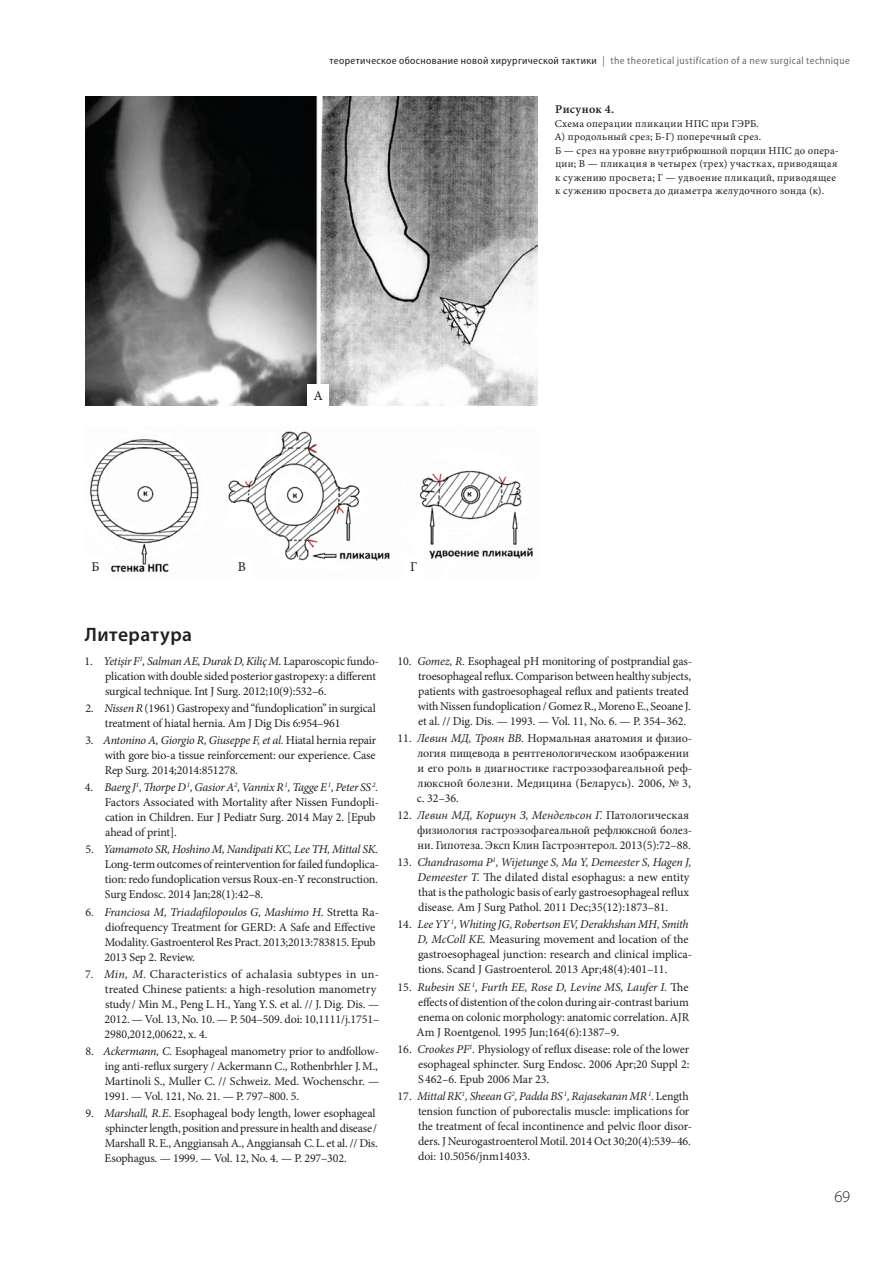
<style>
.page{position:relative;width:893px;height:1263px;background:#fff}
.page>*{position:absolute;margin:0;border:0;box-sizing:border-box;transform-origin:0 0}
.t1{font:600 19.5px "Myriad Pro";letter-spacing:.02em;color:#231f20}
.t2{font:300 16.5px "Myriad Pro";color:#231f20}
.t3{font:13.5px "Minion Pro Capt";color:#231f20}
.t4{font:12px/15px "Minion Pro";letter-spacing:-.01em;color:#231f20}
.t5{font:12px "Minion Pro Semibold Capt";letter-spacing:.02em;color:#231f20}
.t6{font:10.5px/13.5px "Minion Pro Capt";letter-spacing:.03em;color:#231f20}
.t7{font:semi-condensed 10.5px "Myriad Pro";letter-spacing:.035em;color:#6c6d70}
.s1{color:#231f20}
.s2{font-style:italic}
</style>
<div class="page">
<img style="left:85px;top:97px;width:452px;height:309px">
<div style="left:308px;top:384px;width:21px;height:22px;background:#fff"></div>
<img style="left:90px;top:431px;width:443px;height:142px">
<div style="left:85px;top:555px;width:21px;height:21px;background:#fff"></div>
<div style="left:231px;top:555px;width:21px;height:21px;background:#fff"></div>
<div style="left:403px;top:555px;width:21px;height:21px;background:#fff"></div>
<p class="t7" style="left:330px;top:55px;width:522px"><span class="s1">теоретическое обоснование новой хирургической тактики</span> | the theoretical justification of a new surgical technique</p>
<p class="t3" style="left:313px;top:388px;width:11px">А</p>
<p class="t3" style="left:92px;top:558px;width:9px">Б</p>
<p class="t3" style="left:238px;top:558px;width:10px">В</p>
<p class="t3" style="left:410px;top:558px;width:9px">Г</p>
<p class="t5" style="left:555px;top:102px;width:60px">Рисунок 4.</p>
<p class="t6" style="left:554px;top:117px;width:286px">Схема операции пликации НПС при ГЭРБ.<br>А) продольный срез; Б-Г) поперечный срез.<br>Б — срез на уровне внутрибрюшной порции НПС до опера&shy;ции; В — пликация в четырех (трех) участках, приводящая к сужению просвета; Г — удвоение пликаций, приводящее к сужению просвета до диаметра желудочного зонда (к).</p>
<h1 class="t1" style="left:85px;top:622px;width:109px">Литература</h1>
<p class="t4" style="left:105px;top:654px;width:275px;text-indent:-21px">1. <span class="s2">Yetişir F</span><sup>1</sup><span class="s2">, Salman AE, Durak D, Kiliç M.</span> Laparoscopic fundo&shy;plication with double sided posterior gastropexy: a different surgical technique. Int J Surg. 2012;10(9):532–6.</p>
<p class="t4" style="left:105px;top:701px;width:272px;text-indent:-20px">2. <span class="s2">Nissen R</span> (1961) Gastropexy and ‘‘fundoplication’’ in surgical treatment of hiatal hernia. Am J Dig Dis 6:954–961</p>
<p class="t4" style="left:105px;top:733px;width:273px;text-align:justify;text-indent:-19px">3. <span class="s2">Antonino A, Giorgio R, Giuseppe F, et al.</span> Hiatal hernia repair with gore bio-a tissue reinforcement: our experience. Case Rep Surg. 2014;2014:851278.</p>
<p class="t4" style="left:105px;top:780px;width:276px;text-indent:-20px">4. <span class="s2">Baerg J</span><sup>1</sup><span class="s2">, Thorpe D</span> <sup>1</sup><span class="s2">, Gasior A</span><sup>2</sup><span class="s2">, Vannix R</span> <sup>1</sup><span class="s2">, Tagge E</span> <sup>1</sup><span class="s2">, Peter SS</span> <sup>2</sup><span class="s2">.<br></span>Factors Associated with Mortality after Nissen Fundopli&shy;cation in Children. Eur J Pediatr Surg. 2014 May 2. [Epub ahead of print].</p>
<p class="t4" style="left:105px;top:842px;width:276px;text-align:justify;text-indent:-19px">5. <span class="s2">Yamamoto SR, Hoshino M, Nandipati KC, Lee TH, Mittal SK.<br></span>Long-term outcomes of reintervention for failed fundoplica&shy;tion: redo fundoplication versus Roux-en-Y reconstruction.<br>Surg Endosc. 2014 Jan;28(1):42–8.</p>
<p class="t4" style="left:104px;top:904px;width:276px;text-indent:-19px">6. <span class="s2">Franciosa M, Triadafilopoulos G, Mashimo H.</span> Stretta Ra&shy;diofrequency Treatment for GERD: A Safe and Effective Modality. Gastroenterol Res Pract. 2013;2013:783815. Epub 2013 Sep 2. Review.</p>
<p class="t4" style="left:104px;top:966px;width:276px;text-indent:-19px">7. <span class="s2">Min, M.</span> Characteristics of achalasia subtypes in un&shy;treated Chinese patients: a high-resolution manometry study/ Min M., Peng L.H., Yang Y.S. et al. // J. Dig. Dis. — 2012. — Vol. 13, No. 10. — P. 504–509. doi: 10,1111/j.1751– 2980,2012,00622, x. 4.</p>
<p class="t4" style="left:104px;top:1043px;width:277px;text-align:justify;text-indent:-18px">8. <span class="s2">Ackermann, C.</span> Esophageal manometry prior to andfollow&shy;ing anti-reflux surgery / Ackermann C., Rothenbrhler J.M., Martinoli S., Muller C. // Schweiz. Med. Wochenschr. — 1991. — Vol. 121, No. 21. — P. 797–800. 5.</p>
<p class="t4" style="left:105px;top:1106px;width:275px;text-indent:-19px">9. <span class="s2">Marshall, R.E.</span> Esophageal body length, lower esophageal sphincter length, position and pressure in health and disease/ Marshall R.E., Anggiansah A., Anggiansah C.L. et al. // Dis.<br>Esophagus. — 1999. — Vol. 12, No. 4. — P. 297–302.</p>
<p class="t4" style="left:418px;top:654px;width:276px;text-indent:-20px">10. <span class="s2">Gomez, R.</span> Esophageal pH monitoring of postprandial gas&shy;troesophageal reflux. Comparison between healthy subjects, patients with gastroesophageal reflux and patients treated with Nissen fundoplication / Gomez R., Moreno E., Seoane J. et al. // Dig. Dis. — 1993. — Vol. 11, No. 6. — P. 354–362.</p>
<p class="t4" style="left:417px;top:731px;width:277px;text-indent:-19px">11. <span class="s2">Левин МД, Троян ВВ.</span> Нормальная анатомия и физио&shy;логия пищевода в рентгенологическом изображении и его роль в диагностике гастроэзофагеальной реф&shy;люксной болезни. Медицина (Беларусь). 2006, № 3, с. 32–36.</p>
<p class="t4" style="left:417px;top:808px;width:276px;text-indent:-20px">12. <span class="s2">Левин МД, Коршун З, Мендельсон Г.</span> Патологическая физиология гастроэзофагеальной рефлюксной болез&shy;ни. Гипотеза. Эксп Клин Гастроэнтерол. 2013(5):72–88.</p>
<p class="t4" style="left:417px;top:855px;width:276px;text-indent:-20px">13. <span class="s2">Chandrasoma P</span><sup>1</sup><span class="s2">, Wijetunge S, Ma Y, Demeester S, Hagen J, Demeester T.</span> The dilated distal esophagus: a new entity that is the pathologic basis of early gastroesophageal reflux disease. Am J Surg Pathol. 2011 Dec;35(12):1873–81.</p>
<p class="t4" style="left:417px;top:917px;width:276px;text-indent:-20px">14. <span class="s2">Lee YY</span> <sup>1</sup><span class="s2">, Whiting JG, Robertson EV, Derakhshan MH, Smith D, McColl KE.</span> Measuring movement and location of the gastroesophageal junction: research and clinical implica&shy;tions. Scand J Gastroenterol. 2013 Apr;48(4):401–11.</p>
<p class="t4" style="left:417px;top:979px;width:274px;text-align:justify;text-indent:-19px">15. <span class="s2">Rubesin SE</span> <sup>1</sup><span class="s2">, Furth EE, Rose D, Levine MS, Laufer I.</span> The effects of distention of the colon during air-contrast barium enema on colonic morphology: anatomic correlation. AJR Am J Roentgenol. 1995 Jun;164(6):1387–9.</p>
<p class="t4" style="left:418px;top:1041px;width:273px;text-align:justify;text-indent:-20px">16. <span class="s2">Crookes PF</span><sup>1</sup><span class="s2">.</span> Physiology of reflux disease: role of the lower esophageal sphincter. Surg Endosc. 2006 Apr;20 Suppl 2:<br>S462–6. Epub 2006 Mar 23.</p>
<p class="t4" style="left:418px;top:1088px;width:276px;text-indent:-20px">17. <span class="s2">Mittal RK</span><sup>1</sup><span class="s2">, Sheean G</span><sup>2</sup><span class="s2">, Padda BS</span> <sup>1</sup><span class="s2">, Rajasekaran MR</span> <sup>1</sup><span class="s2">.</span> Length tension function of puborectalis muscle: implications for the treatment of fecal incontinence and pelvic floor disor&shy;ders. J Neurogastroenterol Motil. 2014 Oct 30;20(4):539–46. doi: 10.5056/jnm14033.</p>
<h2 class="t2" style="left:835px;top:1187px;width:17px">69</h2>
</div>
